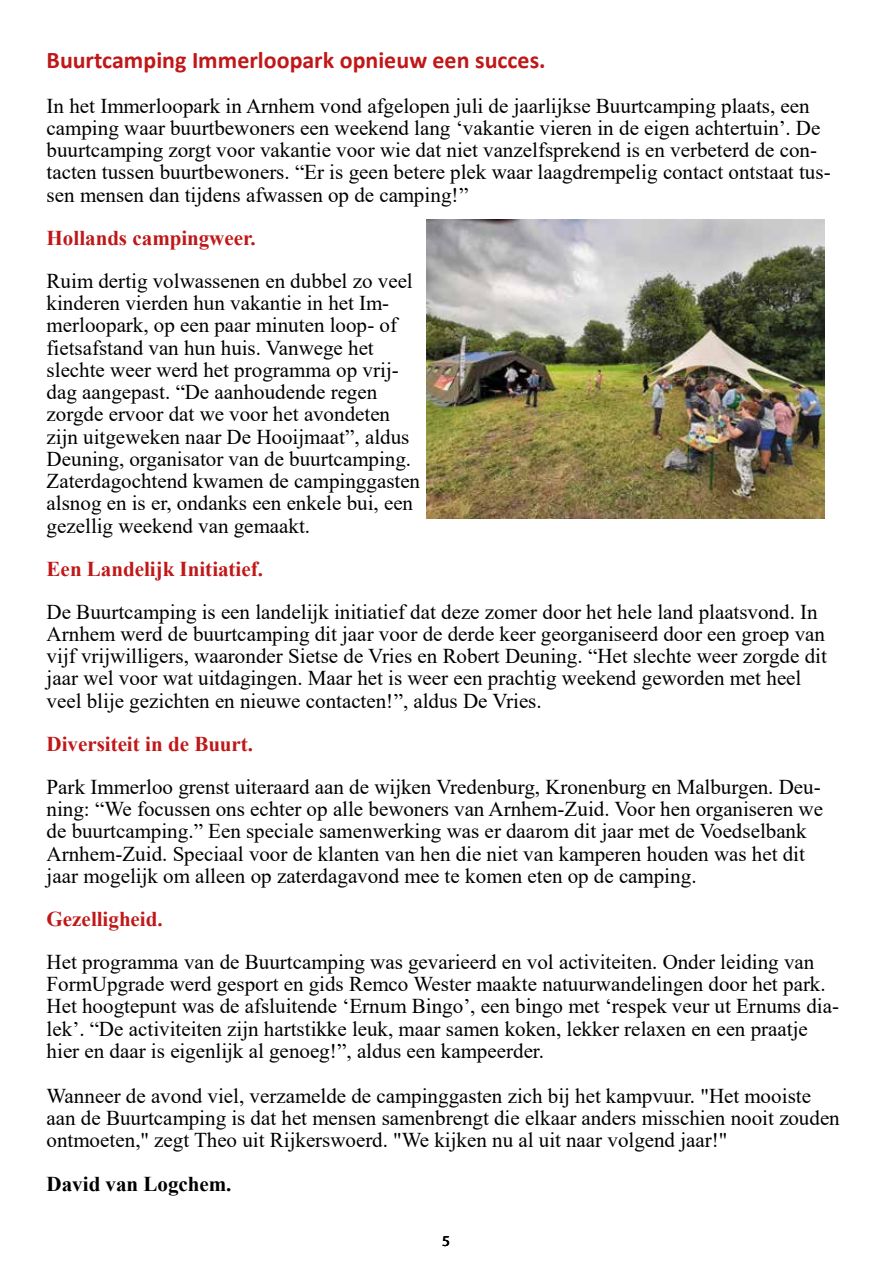
<style>
.page{position:relative;width:893px;height:1263px;background:#fff}
.page>*{position:absolute;margin:0;border:0;box-sizing:border-box;transform-origin:0 0}
.t1{font:700 24px "Calibri";color:#c01718}
.t2{font:21.15px "Times New Roman";color:#000}
.t3{font:700 21.15px "Times New Roman";color:#c01718}
.t4{font:21px/22.2px "Times New Roman";color:#000}
.t5{font:700 21px "Times New Roman";color:#c01718}
.t6{font:700 21px "Times New Roman";color:#000}
.t7{font:15px "Myriad Pro";color:#000}
</style>
<div class="page">
<img style="left:426px;top:219px;width:399px;height:299px">
<p class="t1" style="left:47px;top:43px;width:500px">Buurtcamping Immerloopark opnieuw een succes.</p>
<p class="t4" style="left:47px;top:94px;width:786px">In het Immerloopark in Arnhem vond afgelopen juli de jaarlijkse Buurtcamping plaats, een camping waar buurtbewoners een weekend lang ‘vakantie vieren in de eigen achtertuin’. De buurtcamping zorgt voor vakantie voor wie dat niet vanzelfsprekend is en verbeterd de con&shy;tacten tussen buurtbewoners. “Er is geen betere plek waar laagdrempelig contact ontstaat tus&shy;sen mensen dan tijdens afwassen op de camping!”</p>
<p class="t5" style="left:47px;top:222px;width:211px">Hollands campingweer.</p>
<p class="t4" style="left:47px;top:269px;width:375px">Ruim dertig volwassenen en dubbel zo veel kinderen vierden hun vakantie in het Im&shy;merloopark, op een paar minuten loop- of fietsafstand van hun huis. Vanwege het slechte weer werd het programma op vrij&shy;dag aangepast. “De aanhoudende regen zorgde ervoor dat we voor het avondeten zijn uitgeweken naar De Hooijmaat”, aldus Deuning, organisator van de buurtcamping.<br>Zaterdagochtend kwamen de campinggasten alsnog en is er, ondanks een enkele bui, een gezellig weekend van gemaakt.</p>
<p class="t3" style="left:47px;top:553px;width:218px">Een Landelijk Initiatief.</p>
<p class="t4" style="left:47px;top:600px;width:782px">De Buurtcamping is een landelijk initiatief dat deze zomer door het hele land plaatsvond. In Arnhem werd de buurtcamping dit jaar voor de derde keer georganiseerd door een groep van vijf vrijwilligers, waaronder Sietse de Vries en Robert Deuning. “Het slechte weer zorgde dit jaar wel voor wat uitdagingen. Maar het is weer een prachtig weekend geworden met heel veel blije gezichten en nieuwe contacten!”, aldus De Vries.</p>
<p class="t5" style="left:47px;top:728px;width:208px">Diversiteit in de Buurt.</p>
<p class="t4" style="left:47px;top:775px;width:776px">Park Immerloo grenst uiteraard aan de wijken Vredenburg, Kronenburg en Malburgen. Deu-</p>
<p class="t2" style="left:47px;top:794px;width:778px">ning: “We focussen ons echter op alle bewoners van Arnhem-Zuid. Voor hen organiseren we</p>
<p class="t4" style="left:47px;top:819px;width:762px;text-align:justify">de buurtcamping.” Een speciale samenwerking was er daarom dit jaar met de Voedselbank Arnhem-Zuid. Speciaal voor de klanten van hen die niet van kamperen houden was het dit jaar mogelijk om alleen op zaterdagavond mee te komen eten op de camping.</p>
<p class="t5" style="left:47px;top:904px;width:118px">Gezelligheid.</p>
<p class="t4" style="left:47px;top:950px;width:794px">Het programma van de Buurtcamping was gevarieerd en vol activiteiten. Onder leiding van FormUpgrade werd gesport en gids Remco Wester maakte natuurwandelingen door het park.<br>Het hoogtepunt was de afsluitende ‘Ernum Bingo’, een bingo met ‘respek veur ut Ernums dia&shy;lek’. “De activiteiten zijn hartstikke leuk, maar samen koken, lekker relaxen en een praatje</p>
<p class="t2" style="left:47px;top:1036px;width:499px">hier en daar is eigenlijk al genoeg!”, aldus een kampeerder.</p>
<p class="t4" style="left:47px;top:1084px;width:795px">Wanneer de avond viel, verzamelde de campinggasten zich bij het kampvuur. "Het mooiste aan de Buurtcamping is dat het mensen samenbrengt die elkaar anders misschien nooit zouden ontmoeten," zegt Theo uit Rijkerswoerd. "We kijken nu al uit naar volgend jaar!"</p>
<p class="t6" style="left:47px;top:1169px;width:186px">David van Logchem.</p>
<p class="t7" style="left:442px;top:1233px;width:9px">5</p>
</div>
